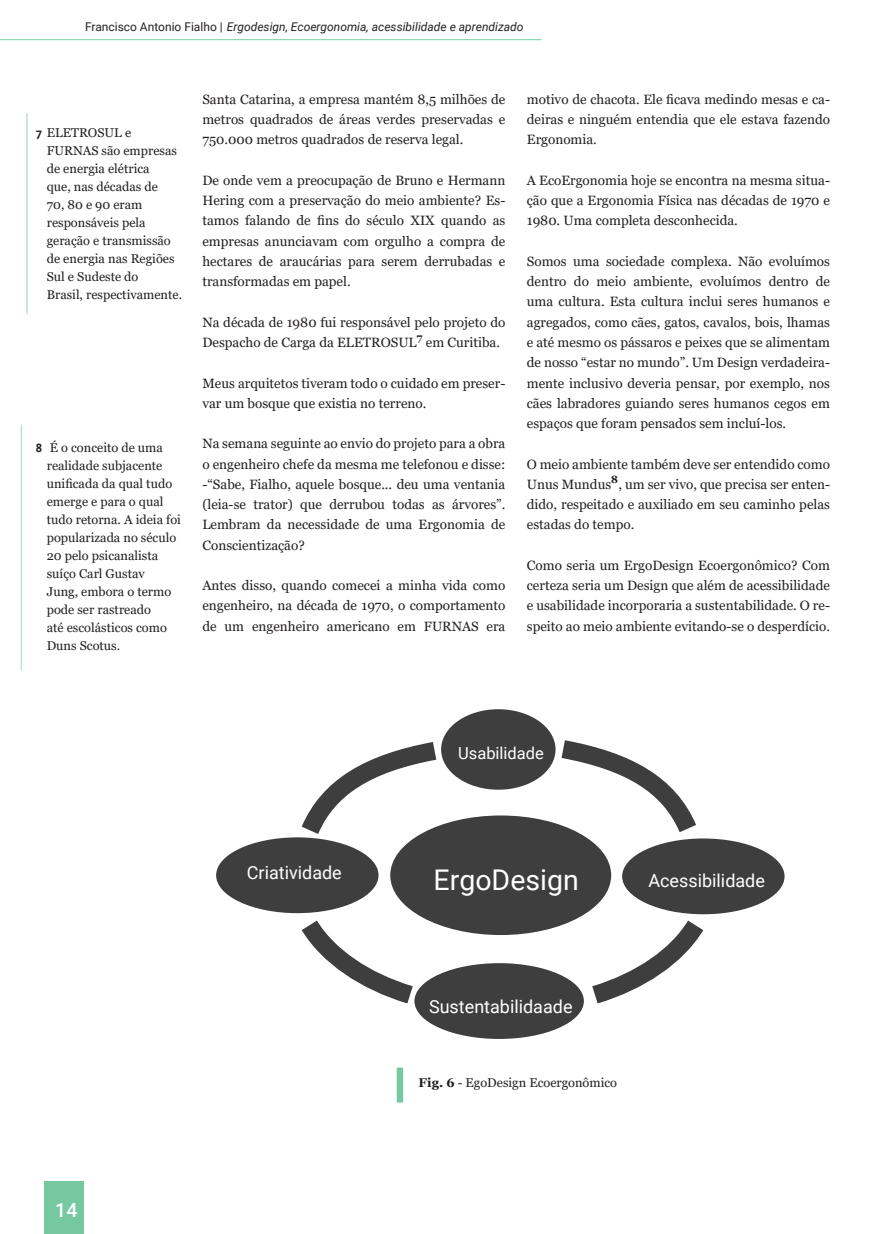
<style>
.page{position:relative;width:893px;height:1234px;background:#fff}
.page>*{position:absolute;margin:0;border:0;box-sizing:border-box;transform-origin:0 0}
.t1{font:28.5px "Roboto";color:#fff}
.t2{font:500 19.5px "Roboto";color:#fff}
.t3{font:18px "Roboto";color:#fff}
.t4{font:16.5px "Roboto";color:#fff}
.t5{font:13.5px/20.2px "Georgia";color:#231f20;text-align:justify}
.Legenda_FIG{font:12.75px/18px "Georgia";color:#231f20}
.t6{font:italic 12px "Roboto";color:#231f20}
.s1{font-style:normal}
.s2{font-family:"Gandhi Sans";font-weight:700}
.s3{font-weight:700}
</style>
<div class="page">
<div style="left:45px;top:1181px;width:39px;height:52px;background:#76c8a1"></div>
<hr style="left:0;top:39px;width:541px;height:1px;background:#76c8a1">
<svg style="left:285px;top:900px;width:147px;height:117px"></svg>
<svg style="left:542px;top:740px;width:154px;height:112px"></svg>
<div style="left:441px;top:709px;width:115px;height:80px;background:#3e3e3f;border-radius:50%"></div>
<div style="left:216px;top:837px;width:163px;height:75px;background:#3e3e3f;border-radius:50%"></div>
<div style="left:622px;top:838px;width:162px;height:76px;background:#3e3e3f;border-radius:50%"></div>
<div style="left:414px;top:962px;width:170px;height:76px;background:#3e3e3f;border-radius:50%"></div>
<div style="left:390px;top:815px;width:221px;height:119px;background:#3e3e3f;border-radius:50%"></div>
<div style="left:397px;top:1067px;width:6px;height:35px;background:#76c8a1"></div>
<svg style="left:286px;top:729px;width:170px;height:124px"></svg>
<svg style="left:572px;top:900px;width:148px;height:117px"></svg>
<hr style="left:26px;top:113px;width:2px;height:201px;background:#76c8a1">
<hr style="left:21px;top:424px;width:1px;height:246px;background:#76c8a1">
<p class="t6" style="left:85px;top:19px;width:440px"><span class="s1">Francisco Antonio Fialho |</span> Ergodesign, Ecoergonomia, acessibilidade e aprendizado</p>
<p class="Legenda_FIG" style="left:47px;top:123px;width:137px;text-indent:-11px"><span class="s2">7</span> ELETROSUL e<br>FURNAS são empresas de energia elétrica<br>que, nas décadas de<br>70, 80 e 90 eram responsáveis pela geração e transmissão de energia nas Regiões<br>Sul e Sudeste do<br>Brasil, respectivamente.</p>
<p class="Legenda_FIG" style="left:47px;top:438px;width:136px;text-indent:-11px"><span class="s2">8</span> É o conceito de uma realidade subjacente unificada da qual tudo emerge e para o qual tudo retorna. A ideia foi popularizada no século<br>20 pelo psicanalista suíço Carl Gustav<br>Jung, embora o termo pode ser rastreado<br>até escolásticos como<br>Duns Scotus.</p>
<p class="t5" style="left:202px;top:89px;width:304px">Santa Catarina, a empresa mantém 8,5 milhões de metros quadrados de áreas verdes preservadas e 750.000 metros quadrados de reserva legal.</p>
<p class="t5" style="left:202px;top:170px;width:304px">De onde vem a preocupação de Bruno e Hermann Hering com a preservação do meio ambiente? Es&shy;tamos falando de fins do século XIX quando as empresas anunciavam com orgulho a compra de hectares de araucárias para serem derrubadas e transformadas em papel.</p>
<p class="t5" style="left:202px;top:312px;width:304px">Na década de 1980 fui responsável pelo projeto do<br>Despacho de Carga da ELETROSUL<sup>7</sup> em Curitiba.</p>
<p class="t5" style="left:202px;top:373px;width:304px">Meus arquitetos tiveram todo o cuidado em preser&shy;var um bosque que existia no terreno.</p>
<p class="t5" style="left:202px;top:434px;width:304px">Na semana seguinte ao envio do projeto para a obra o engenheiro chefe da mesma me telefonou e disse: -“Sabe, Fialho, aquele bosque... deu uma ventania (leia-se trator) que derrubou todas as árvores”.<br>Lembram da necessidade de uma Ergonomia de Conscientização?</p>
<p class="t5" style="left:202px;top:575px;width:304px">Antes disso, quando comecei a minha vida como engenheiro, na década de 1970, o comportamento de um engenheiro americano em FURNAS era</p>
<p class="t5" style="left:527px;top:89px;width:305px">motivo de chacota. Ele ficava medindo mesas e ca&shy;deiras e ninguém entendia que ele estava fazendo Ergonomia.</p>
<p class="t5" style="left:527px;top:170px;width:305px">A EcoErgonomia hoje se encontra na mesma situa&shy;ção que a Ergonomia Física nas décadas de 1970 e 1980. Uma completa desconhecida.</p>
<p class="t5" style="left:527px;top:251px;width:305px">Somos uma sociedade complexa. Não evoluímos dentro do meio ambiente, evoluímos dentro de uma cultura. Esta cultura inclui seres humanos e agregados, como cães, gatos, cavalos, bois, lhamas e até mesmo os pássaros e peixes que se alimentam de nosso “estar no mundo”. Um Design verdadeira&shy;mente inclusivo deveria pensar, por exemplo, nos cães labradores guiando seres humanos cegos em espaços que foram pensados sem incluí-los.</p>
<p class="t5" style="left:527px;top:454px;width:305px">O meio ambiente também deve ser entendido como Unus Mundus<sup>8</sup>, um ser vivo, que precisa ser enten&shy;dido, respeitado e auxiliado em seu caminho pelas estadas do tempo.</p>
<p class="t5" style="left:527px;top:555px;width:305px">Como seria um ErgoDesign Ecoergonômico? Com certeza seria um Design que além de acessibilidade e usabilidade incorporaria a sustentabilidade. O re&shy;speito ao meio ambiente evitando-se o desperdício.</p>
<p class="t4" style="left:458px;top:741px;width:87px">Usabilidade</p>
<p class="t3" style="left:247px;top:860px;width:96px">Criatividade</p>
<p class="t1" style="left:434px;top:859px;width:147px">ErgoDesign</p>
<p class="t3" style="left:648px;top:868px;width:118px">Acessibilidade</p>
<p class="t3" style="left:429px;top:994px;width:145px">Sustentabilidaade</p>
<p class="Legenda_FIG" style="left:419px;top:1073px;width:200px"><span class="s3">Fig. 6</span> - EgoDesign Ecoergonômico</p>
<h2 class="t2" style="left:55px;top:1196px;width:24px">14</h2>
</div>
